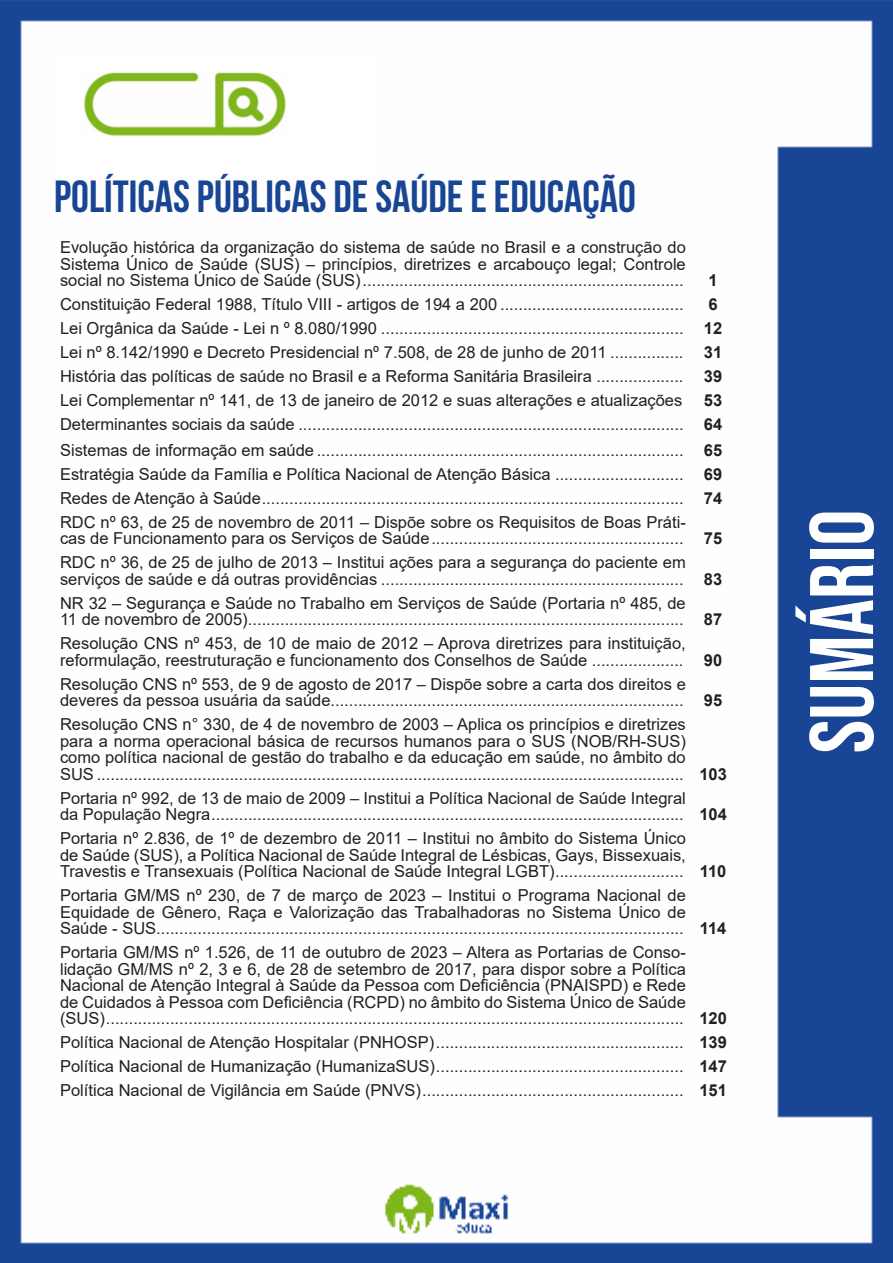
<style>
.page{position:relative;width:893px;height:1263px;background:#fff}
.page>*{position:absolute;margin:0;border:0;box-sizing:border-box;transform-origin:0 0}
.t1{font:90px "Bebas Neue";color:#fff}
.t2{font:700 45px "Bebas Neue";color:#184695}
.ALTERNATIVAS{font:16.5px/16.5px "Arial";color:#231f20}
.INDICE{font:700 16.5px "Arial";color:#231f20}
</style>
<div class="page">
<img style="left:0;top:0;width:893px;height:1263px">
<div style="left:55px;top:55px;width:317px;height:121px;background:#fff"></div>
<img style="left:84px;top:72px;width:201px;height:64px">
<p class="t2" style="left:54px;top:172px;width:583px">POLÍTICAS PÚBLICAS DE SAÚDE E EDUCAÇÃO</p>
<p class="ALTERNATIVAS" style="left:60px;top:239px;width:627px;text-align:justify">Evolução histórica da organização do sistema de saúde no Brasil e a construção do Sistema Único de Saúde (SUS) – princípios, diretrizes e arcabouço legal; Controle social no Sistema Único de Saúde (SUS)......................................................................</p>
<p class="INDICE" style="left:708px;top:269px;width:11px">1</p>
<p class="ALTERNATIVAS" style="left:60px;top:296px;width:625px">Constituição Federal 1988, Título VIII - artigos de 194 a 200 ........................................</p>
<p class="INDICE" style="left:708px;top:293px;width:11px">6</p>
<p class="ALTERNATIVAS" style="left:60px;top:320px;width:625px">Lei Orgânica da Saúde - Lei n º 8.080/1990 ..................................................................</p>
<p class="INDICE" style="left:704px;top:317px;width:20px">12</p>
<p class="ALTERNATIVAS" style="left:60px;top:344px;width:625px">Lei nº 8.142/1990 e Decreto Presidencial nº 7.508, de 28 de junho de 2011 ................</p>
<p class="INDICE" style="left:704px;top:341px;width:20px">31</p>
<p class="ALTERNATIVAS" style="left:60px;top:368px;width:625px">História das políticas de saúde no Brasil e a Reforma Sanitária Brasileira ...................</p>
<p class="INDICE" style="left:704px;top:365px;width:20px">39</p>
<p class="ALTERNATIVAS" style="left:60px;top:392px;width:624px">Lei Complementar nº 141, de 13 de janeiro de 2012 e suas alterações e atualizações</p>
<p class="INDICE" style="left:704px;top:389px;width:20px">53</p>
<p class="ALTERNATIVAS" style="left:60px;top:416px;width:625px">Determinantes sociais da saúde ....................................................................................</p>
<p class="INDICE" style="left:704px;top:413px;width:20px">64</p>
<p class="ALTERNATIVAS" style="left:60px;top:442px;width:625px">Sistemas de informação em saúde ................................................................................</p>
<p class="INDICE" style="left:704px;top:438px;width:20px">65</p>
<p class="ALTERNATIVAS" style="left:60px;top:466px;width:625px">Estratégia Saúde da Família e Política Nacional de Atenção Básica ............................</p>
<p class="INDICE" style="left:704px;top:462px;width:20px">69</p>
<p class="ALTERNATIVAS" style="left:60px;top:490px;width:625px">Redes de Atenção à Saúde............................................................................................</p>
<p class="INDICE" style="left:704px;top:486px;width:20px">74</p>
<p class="ALTERNATIVAS" style="left:60px;top:514px;width:627px">RDC nº 63, de 25 de novembro de 2011 – Dispõe sobre os Requisitos de Boas Práti&shy;cas de Funcionamento para os Serviços de Saúde.......................................................</p>
<p class="INDICE" style="left:704px;top:527px;width:20px">75</p>
<p class="ALTERNATIVAS" style="left:60px;top:554px;width:627px">RDC nº 36, de 25 de julho de 2013 – Institui ações para a segurança do paciente em serviços de saúde e dá outras providências ..................................................................</p>
<p class="ALTERNATIVAS" style="left:60px;top:595px;width:627px">NR 32 – Segurança e Saúde no Trabalho em Serviços de Saúde (Portaria nº 485, de<br>11 de novembro de 2005)...............................................................................................</p>
<p class="ALTERNATIVAS" style="left:60px;top:635px;width:627px">Resolução CNS nº 453, de 10 de maio de 2012 – Aprova diretrizes para instituição, reformulação, reestruturação e funcionamento dos Conselhos de Saúde ....................</p>
<p class="ALTERNATIVAS" style="left:60px;top:676px;width:627px">Resolução CNS nº 553, de 9 de agosto de 2017 – Dispõe sobre a carta dos direitos e deveres da pessoa usuária da saúde.............................................................................</p>
<p class="ALTERNATIVAS" style="left:60px;top:716px;width:627px;text-align:justify">Resolução CNS n° 330, de 4 de novembro de 2003 – Aplica os princípios e diretrizes para a norma operacional básica de recursos humanos para o SUS (NOB/RH-SUS) como política nacional de gestão do trabalho e da educação em saúde, no âmbito do SUS ................................................................................................................................</p>
<p class="ALTERNATIVAS" style="left:60px;top:790px;width:627px">Portaria nº 992, de 13 de maio de 2009 – Institui a Política Nacional de Saúde Integral da População Negra.......................................................................................................</p>
<p class="ALTERNATIVAS" style="left:60px;top:830px;width:627px;text-align:justify">Portaria nº 2.836, de 1º de dezembro de 2011 – Institui no âmbito do Sistema Único de Saúde (SUS), a Política Nacional de Saúde Integral de Lésbicas, Gays, Bissexuais, Travestis e Transexuais (Política Nacional de Saúde Integral LGBT)............................</p>
<p class="ALTERNATIVAS" style="left:60px;top:887px;width:627px;text-align:justify">Portaria GM/MS nº 230, de 7 de março de 2023 – Institui o Programa Nacional de Equidade de Gênero, Raça e Valorização das Trabalhadoras no Sistema Único de Saúde - SUS...................................................................................................................</p>
<p class="ALTERNATIVAS" style="left:60px;top:944px;width:627px;text-align:justify">Portaria GM/MS nº 1.526, de 11 de outubro de 2023 – Altera as Portarias de Conso&shy;lidação GM/MS nº 2, 3 e 6, de 28 de setembro de 2017, para dispor sobre a Política Nacional de Atenção Integral à Saúde da Pessoa com Deficiência (PNAISPD) e Rede de Cuidados à Pessoa com Deficiência (RCPD) no âmbito do Sistema Único de Saúde (SUS)..............................................................................................................................</p>
<p class="INDICE" style="left:704px;top:567px;width:20px">83</p>
<p class="INDICE" style="left:704px;top:608px;width:20px">87</p>
<p class="INDICE" style="left:704px;top:648px;width:20px">90</p>
<p class="INDICE" style="left:704px;top:689px;width:20px">95</p>
<p class="INDICE" style="left:699px;top:762px;width:29px">103</p>
<p class="INDICE" style="left:699px;top:803px;width:29px">104</p>
<p class="INDICE" style="left:700px;top:860px;width:28px">110</p>
<p class="INDICE" style="left:700px;top:917px;width:28px">114</p>
<p class="INDICE" style="left:699px;top:1007px;width:29px">120</p>
<p class="ALTERNATIVAS" style="left:60px;top:1034px;width:625px">Política Nacional de Atenção Hospitalar (PNHOSP)......................................................</p>
<p class="INDICE" style="left:699px;top:1031px;width:29px">139</p>
<p class="ALTERNATIVAS" style="left:60px;top:1058px;width:625px">Política Nacional de Humanização (HumanizaSUS)......................................................</p>
<p class="INDICE" style="left:699px;top:1055px;width:29px">147</p>
<p class="ALTERNATIVAS" style="left:60px;top:1082px;width:625px">Política Nacional de Vigilância em Saúde (PNVS).........................................................</p>
<p class="INDICE" style="left:699px;top:1079px;width:29px">151</p>
<h1 class="t1" style="left:791px;top:753px;width:245px;rotate:-90deg">sumário</h1>
</div>
